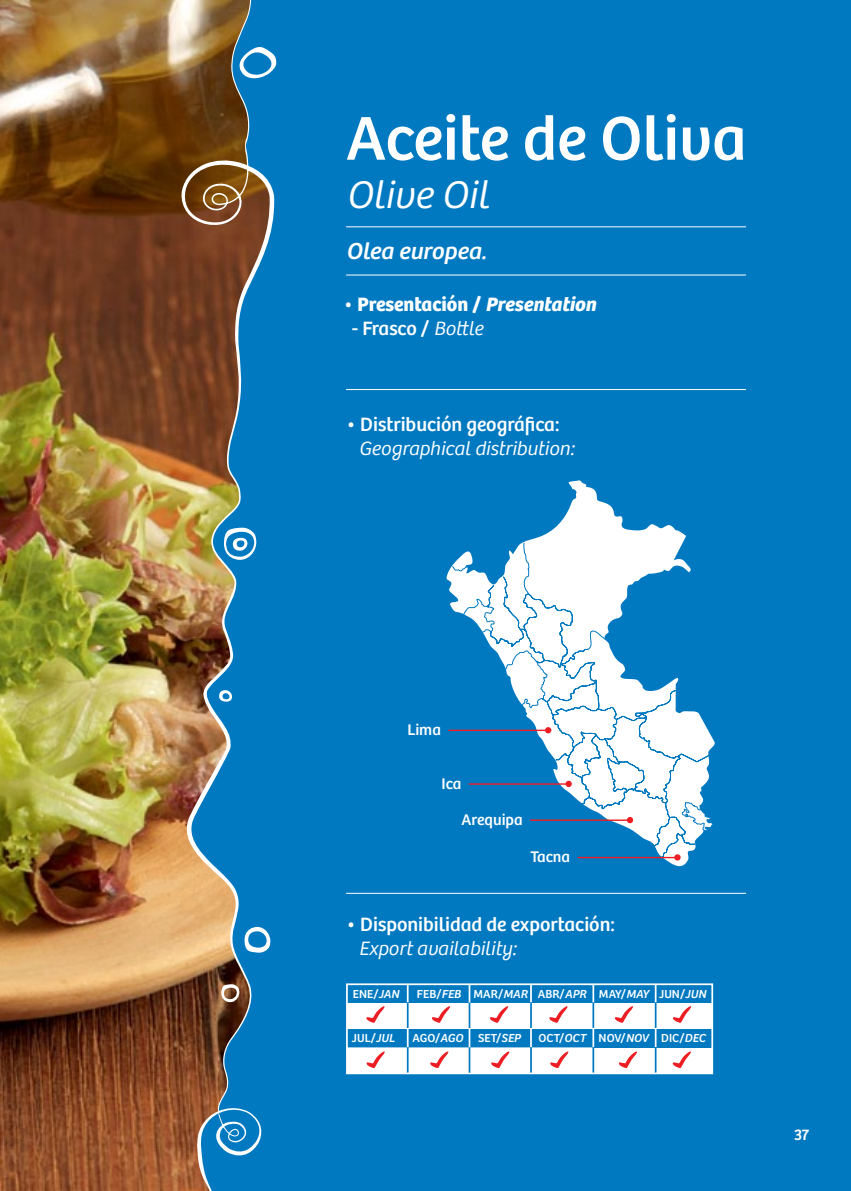
<style>
.page{position:relative;width:851px;height:1191px;background:#fff}
.page>*{position:absolute;margin:0;border:0;box-sizing:border-box;transform-origin:0 0}
.t1{font:64px "Bree Peru";color:#fff}
.t2{font:italic 40px "Bree Peru Lt";color:#fff}
.t3{font:italic 24px "Bree Peru";color:#fff}
.t4{font:20px "Bree Peru";color:#fff}
.t5{font:italic 20px "Bree Peru Lt";color:#fff}
.t6{font:700 20px "Bree Peru";color:#fff}
.t7{font:16px "Bree Peru";color:#fff}
.t8{font:12px "Bree Peru";color:#fff}
.s1{font-weight:400}
.s2{font-style:italic}
.s3{font-family:"Bree Peru Lt";font-style:italic}
</style>
<div class="page">
<img style="left:0;top:0;width:188px;height:1191px">
<div style="left:188px;top:0;width:662px;height:1191px;background:#0079c1"></div>
<svg style="left:275px;top:46px;width:2px;height:34px"></svg>
<img style="left:179px;top:0;width:96px;height:1114px">
<svg style="left:194px;top:1103px;width:70px;height:88px;background:#3585b5"></svg>
<hr style="left:346px;top:274px;width:400px;height:1px;background:#fff">
<hr style="left:346px;top:226px;width:400px;height:1px;background:#fff">
<hr style="left:346px;top:389px;width:400px;height:1px;background:#fff">
<hr style="left:346px;top:892px;width:400px;height:1px;background:#fff">
<div style="left:346px;top:983px;width:367px;height:91px;border:2px solid #fff"></div>
<hr style="left:346px;top:1047px;width:247px;height:2px;background:#fff">
<div style="left:347px;top:1002px;width:364px;height:26px;background:#fff"></div>
<div style="left:347px;top:1048px;width:364px;height:25px;background:#fff"></div>
<svg style="left:407px;top:984px;width:1px;height:88px"></svg>
<svg style="left:468px;top:984px;width:2px;height:18px"></svg>
<svg style="left:468px;top:1028px;width:2px;height:19px"></svg>
<hr style="left:468px;top:1002px;width:2px;height:26px;background:#0079c1">
<hr style="left:468px;top:1047px;width:2px;height:25px;background:#0079c1">
<svg style="left:530px;top:984px;width:2px;height:18px"></svg>
<hr style="left:530px;top:1027px;width:2px;height:20px;background:#fff">
<hr style="left:530px;top:1002px;width:2px;height:26px;background:#0079c1">
<hr style="left:530px;top:1047px;width:2px;height:25px;background:#0079c1">
<svg style="left:592px;top:984px;width:2px;height:18px"></svg>
<hr style="left:592px;top:1027px;width:2px;height:20px;background:#fff">
<hr style="left:592px;top:1002px;width:2px;height:26px;background:#0079c1">
<hr style="left:592px;top:1047px;width:2px;height:25px;background:#0079c1">
<svg style="left:654px;top:984px;width:2px;height:18px"></svg>
<hr style="left:654px;top:1027px;width:2px;height:20px;background:#fff">
<hr style="left:654px;top:1002px;width:2px;height:26px;background:#0079c1">
<hr style="left:654px;top:1047px;width:2px;height:25px;background:#0079c1">
<svg style="left:366px;top:1051px;width:19px;height:17px"></svg>
<svg style="left:430px;top:1051px;width:19px;height:17px"></svg>
<svg style="left:491px;top:1051px;width:19px;height:17px"></svg>
<svg style="left:550px;top:1051px;width:19px;height:17px"></svg>
<svg style="left:618px;top:1051px;width:19px;height:17px"></svg>
<svg style="left:672px;top:1051px;width:19px;height:17px"></svg>
<svg style="left:673px;top:1006px;width:18px;height:17px"></svg>
<svg style="left:490px;top:1006px;width:19px;height:17px"></svg>
<svg style="left:614px;top:1006px;width:19px;height:17px"></svg>
<svg style="left:432px;top:1006px;width:18px;height:17px"></svg>
<svg style="left:549px;top:1006px;width:19px;height:17px"></svg>
<svg style="left:366px;top:1006px;width:19px;height:17px"></svg>
<svg style="left:445px;top:480px;width:271px;height:386px;fill:#0079c1"></svg>
<svg style="left:451px;top:542px;width:258px;height:315px"></svg>
<svg style="left:545px;top:727px;width:6px;height:6px"></svg>
<hr style="left:448px;top:729px;width:99px;height:2px;background:#ed1d24">
<svg style="left:565px;top:780px;width:6px;height:7px"></svg>
<hr style="left:469px;top:783px;width:98px;height:1px;background:#ed1d24">
<div style="left:626px;top:817px;width:7px;height:6px;background:#ed1d24;border-radius:50%"></div>
<hr style="left:530px;top:819px;width:99px;height:2px;background:#ed1d24">
<svg style="left:674px;top:854px;width:6px;height:6px"></svg>
<hr style="left:577px;top:857px;width:99px;height:1px;background:#ed1d24">
<svg style="left:681px;top:801px;width:32px;height:30px"></svg>
<h1 class="t1" style="left:346px;top:101px;width:402px">Aceite de Oliva</h1>
<h2 class="t2" style="left:346px;top:172px;width:144px">Olive Oil</h2>
<h3 class="t3" style="left:346px;top:237px;width:142px">Olea europea.</h3>
<h3 class="t6" style="left:343px;top:292px;width:254px"><span class="s1">•</span> Presentación / <span class="s2">Presentation</span></h3>
<h3 class="t4" style="left:352px;top:317px;width:133px">- Frasco / <span class="s3">Bottle</span></h3>
<h3 class="t4" style="left:346px;top:413px;width:215px">• Distribución geográfica:</h3>
<h3 class="t5" style="left:359px;top:437px;width:217px">Geographical distribution:</h3>
<h3 class="t7" style="left:407px;top:720px;width:35px">Lima</h3>
<h3 class="t7" style="left:441px;top:774px;width:21px">Ica</h3>
<h3 class="t7" style="left:461px;top:810px;width:63px">Arequipa</h3>
<h3 class="t7" style="left:530px;top:847px;width:41px">Tacna</h3>
<h3 class="t4" style="left:346px;top:912px;width:270px">• Disponibilidad de exportación:</h3>
<h3 class="t5" style="left:359px;top:937px;width:159px">Export availability:</h3>
<p class="t8" style="left:353px;top:986px;width:48px">ENE/<span class="s2">JAN</span></p>
<p class="t8" style="left:417px;top:986px;width:290px">FEB/<span class="s2">FEB</span> MAR/<span class="s2">MAR</span> ABR/<span class="s2">APR</span> MAY/<span class="s2">MAY</span> JUN/<span class="s2">JUN</span></p>
<p class="t8" style="left:352px;top:1031px;width:44px">JUL/<span class="s2">JUL</span></p>
<p class="t8" style="left:412px;top:1031px;width:110px">AGO/<span class="s2">AGO</span> SET/<span class="s2">SEP</span></p>
<p class="t8" style="left:538px;top:1031px;width:168px">OCT/<span class="s2">OCT</span> NOV/<span class="s2">NOV</span> DIC/<span class="s2">DEC</span></p>
<h3 class="t7" style="left:794px;top:1125px;width:17px">37</h3>
</div>
